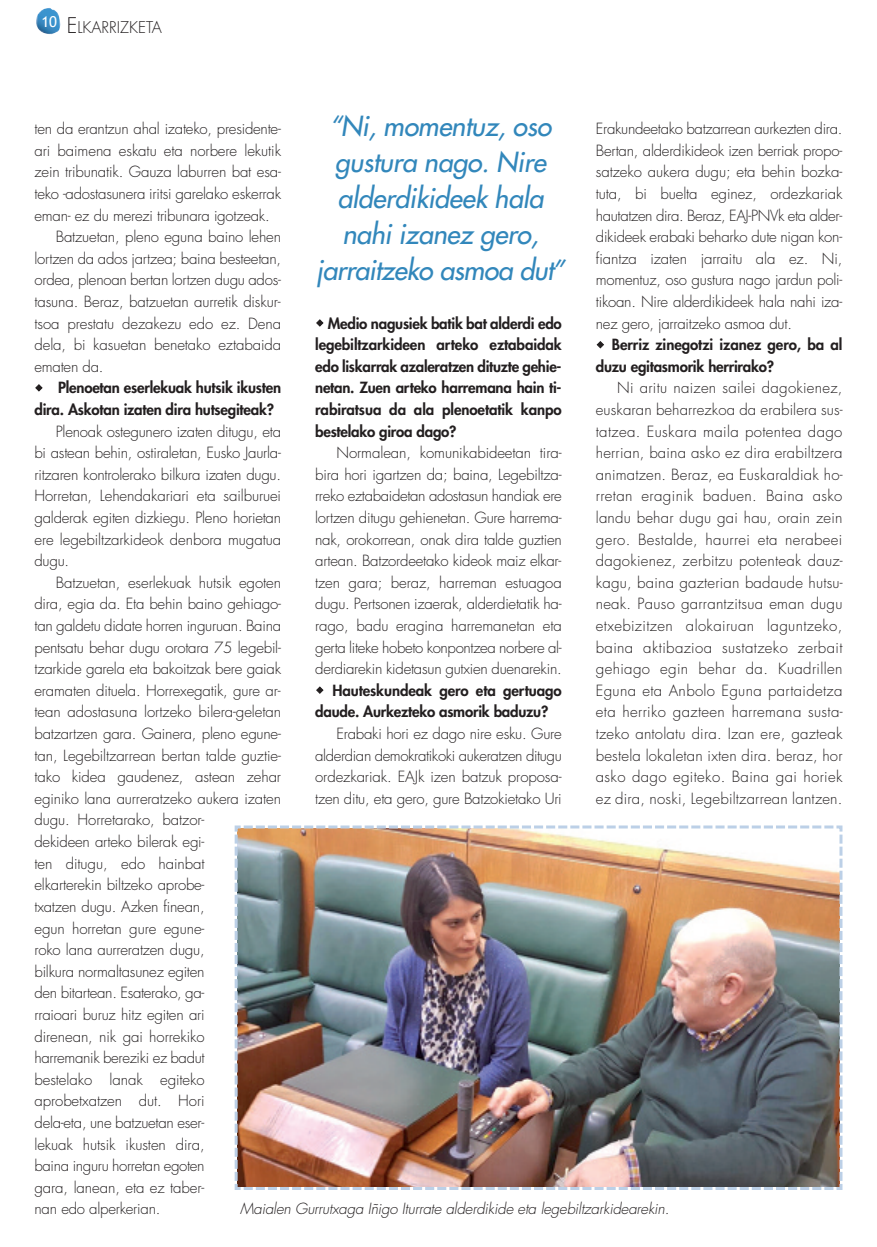
<style>
.page{position:relative;width:877px;height:1247px;background:#fff}
.page>*{position:absolute;margin:0;border:0;box-sizing:border-box;transform-origin:0 0}
.t1{font:italic 27px/36px "Futura";letter-spacing:-.01em;color:#3287bb;text-align:center}
.t2{font:300 15.75px "Futura";color:#231f20}
.t3{font:300 15px/21.6px "Futura";letter-spacing:-.015em;color:#231f20;text-align:justify}
.t4{font:800 15px/21.6px "Futura";letter-spacing:-.015em;color:#231f20}
.t5{font:italic 300 15px "Futura";letter-spacing:-.01em;color:#231f20}
.t6{font:15px "Trebuchet MS";color:#fff}
.s1{font-size:21px}
</style>
<div class="page">
<img style="left:36px;top:8px;width:24px;height:26px">
<img style="left:234px;top:825px;width:609px;height:365px">
<p class="t6" style="left:41px;top:13px;width:17px">10</p>
<p class="t2" style="left:67px;top:20px;width:97px"><span class="s1">E</span>LKARRIZKETA</p>
<h1 class="t1" style="left:316px;top:110px;width:250px">“Ni, momentuz, oso gustura nago. Nire alderdikideek hala nahi izanez gero, jarraitzeko asmoa dut”</h1>
<p class="t3" style="left:34px;top:119px;width:248px">ten da erantzun ahal izateko, presidente-</p>
<p class="t3" style="left:34px;top:141px;width:248px">ari baimena eskatu eta norbere lekutik</p>
<p class="t3" style="left:34px;top:162px;width:248px">zein tribunatik. Gauza laburren bat esa-</p>
<p class="t3" style="left:34px;top:184px;width:248px">teko -adostasunera iritsi garelako eskerrak</p>
<p class="t3" style="left:34px;top:206px;width:237px">eman- ez du merezi tribunara igotzeak.</p>
<p class="t3" style="left:56px;top:227px;width:227px">Batzuetan, pleno eguna baino lehen</p>
<p class="t3" style="left:34px;top:249px;width:248px">lortzen da ados jartzea; baina besteetan,</p>
<p class="t3" style="left:34px;top:270px;width:248px">ordea, plenoan bertan lortzen dugu ados-</p>
<p class="t3" style="left:34px;top:292px;width:248px">tasuna. Beraz, batzuetan aurretik diskur-</p>
<p class="t3" style="left:34px;top:314px;width:248px">tsoa prestatu dezakezu edo ez. Dena</p>
<p class="t3" style="left:34px;top:335px;width:248px">dela, bi kasuetan benetako eztabaida</p>
<p class="t3" style="left:35px;top:357px;width:71px">ematen da.</p>
<p class="t4" style="left:34px;top:378px;width:248px;text-indent:24px">Plenoetan eserlekuak hutsik ikusten dira. Askotan izaten dira hutsegiteak?</p>
<p class="t3" style="left:34px;top:422px;width:248px;text-indent:21px">Plenoak ostegunero izaten ditugu, eta bi astean behin, ostiraletan, Eusko Jaurla&shy;ritzaren kontrolerako bilkura izaten dugu.<br>Horretan, Lehendakariari eta sailburuei galderak egiten dizkiegu. Pleno horietan ere legebiltzarkideok denbora mugatua dugu.</p>
<p class="t3" style="left:35px;top:573px;width:248px;text-align:left;text-indent:21px">Batzuetan, eserlekuak hutsik egoten dira, egia da. Eta behin baino gehiago&shy;tan galdetu didate horren inguruan. Baina pentsatu behar dugu orotara 75 legebil&shy;tzarkide garela eta bakoitzak bere gaiak eramaten dituela. Horrexegatik, gure ar&shy;tean adostasuna lortzeko bilera-geletan batzartzen gara. Gainera, pleno egune&shy;tan, Legebiltzarrean bertan talde guztie&shy;tako kidea gaudenez, astean zehar eginiko lana aurreratzeko aukera izaten dugu. Horretarako, batzor-<br>dekideen arteko bilerak egi-<br>ten ditugu, edo hainbat<br>elkarterekin biltzeko aprobe-<br>txatzen dugu. Azken finean,<br>egun horretan gure egune-<br>roko lana aurreratzen dugu,<br>bilkura normaltasunez egiten<br>den bitartean. Esaterako, ga-<br>rraioari buruz hitz egiten ari<br>direnean, nik gai horrekiko<br>harremanik bereziki ez badut<br>bestelako lanak egiteko aprobetxatzen dut. Hori<br>dela-eta, une batzuetan eser-<br>lekuak hutsik ikusten dira,<br>baina inguru horretan egoten<br>gara, lanean, eta ez taber-<br>nan edo alperkerian.</p>
<p class="t3" style="left:596px;top:119px;width:248px">Erakundeetako batzarrean aurkezten dira.<br>Bertan, alderdikideok izen berriak propo&shy;satzeko aukera dugu; eta behin bozka&shy;tuta, bi buelta eginez, ordezkariak hautatzen dira. Beraz, EAJ-PNVk eta alder&shy;dikideek erabaki beharko dute nigan kon&shy;fiantza izaten jarraitu ala ez. Ni, momentuz, oso gustura nago jardun poli&shy;tikoan. Nire alderdikideek hala nahi iza&shy;nez gero, jarraitzeko asmoa dut.</p>
<p class="t4" style="left:596px;top:335px;width:248px;text-indent:16px">Berriz zinegotzi izanez gero, ba al duzu egitasmorik herrirako?</p>
<p class="t3" style="left:596px;top:378px;width:248px;text-indent:21px">Ni aritu naizen sailei dagokienez, euskaran beharrezkoa da erabilera sus&shy;tatzea. Euskara maila potentea dago herrian, baina asko ez dira erabiltzera animatzen. Beraz, ea Euskaraldiak ho&shy;rretan eraginik baduen. Baina asko landu behar dugu gai hau, orain zein gero. Bestalde, haurrei eta nerabeei dagokienez, zerbitzu potenteak dauz&shy;kagu, baina gazterian badaude hutsu&shy;neak. Pauso garrantzitsua eman dugu etxebizitzen alokairuan laguntzeko, baina aktibazioa sustatzeko zerbait gehiago egin behar da. Kuadrillen Eguna eta Anbolo Eguna partaidetza eta herriko gazteen harremana susta&shy;tzeko antolatu dira. Izan ere, gazteak bestela lokaletan ixten dira. beraz, hor asko dago egiteko. Baina gai horiek ez dira, noski, Legebiltzarrean lantzen.</p>
<p class="t4" style="left:315px;top:313px;width:248px;text-align:justify;text-indent:13px">Medio nagusiek batik bat alderdi edo legebiltzarkideen arteko eztabaidak edo liskarrak azaleratzen dituzte gehie&shy;netan. Zuen arteko harremana hain ti&shy;rabiratsua da ala plenoetatik kanpo bestelako giroa dago?</p>
<p class="t3" style="left:315px;top:443px;width:248px;text-indent:21px">Normalean, komunikabideetan tira&shy;bira hori igartzen da; baina, Legebiltza&shy;rreko eztabaidetan adostasun handiak ere lortzen ditugu gehienetan. Gure harrema&shy;nak, orokorrean, onak dira talde guztien artean. Batzordeetako kideok maiz elkar&shy;tzen gara; beraz, harreman estuagoa dugu. Pertsonen izaerak, alderdietatik ha&shy;rago, badu eragina harremanetan eta gerta liteke hobeto konpontzea norbere al&shy;derdiarekin kidetasun gutxien duenarekin.</p>
<p class="t4" style="left:315px;top:681px;width:248px;text-indent:17px">Hauteskundeak gero eta gertuago daude. Aurkezteko asmorik baduzu?</p>
<p class="t3" style="left:315px;top:724px;width:248px;text-indent:21px">Erabaki hori ez dago nire esku. Gure alderdian demokratikoki aukeratzen ditugu ordezkariak. EAJk izen batzuk proposa&shy;tzen ditu, eta gero, gure Batzokietako Uri</p>
<p class="t5" style="left:240px;top:1202px;width:431px">Maialen Gurrutxaga Iñigo Iturrate alderdikide eta legebiltzarkidearekin.</p>
</div>
